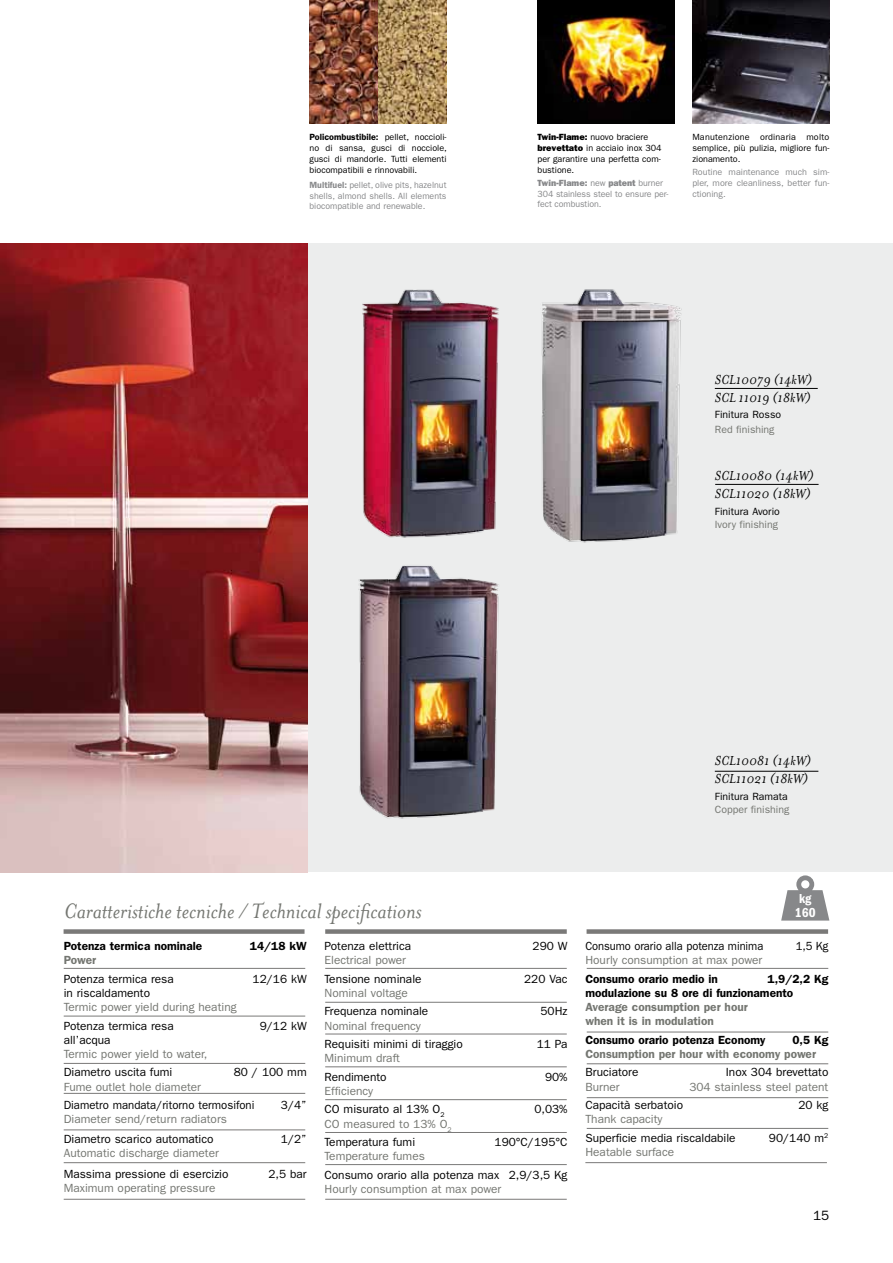
<style>
.page{position:relative;width:893px;height:1263px;background:#fff}
.page>*{position:absolute;margin:0;border:0;box-sizing:border-box;transform-origin:0 0}
.t1{font:italic 24px "Mrs Eaves";color:#747671}
.t2{font:italic 15px/18px "Mrs Eaves";color:#000}
.t3{font:600 condensed 13.5px/13.5px "Franklin Gothic";color:#fff;text-align:center}
.t4{font:13.5px "Franklin Gothic";color:#000}
.t5{font:11.85px/18.5px "Franklin Gothic";color:#000}
.t6{font:11.85px/18.5px "Franklin Gothic";color:#747671}
.t7{font:600 11.85px/14.2px "Franklin Gothic";color:#000}
.t8{font:600 11.85px/14.2px "Franklin Gothic";color:#747671}
.t9{font:11.85px "Franklin Gothic";color:#000;scale:.96 1}
.t10{font:11.85px "Franklin Gothic";color:#000;scale:.94 1}
.t11{font:11.85px "Franklin Gothic";color:#000;scale:.95 1}
.t12{font:10.5px "Franklin Gothic";color:#000}
.t13{font:10.5px "Franklin Gothic";color:#747671}
.t14{font:9px/10.8px "Franklin Gothic";color:#000;text-align:justify}
.t15{font:9px/10.8px "Franklin Gothic";color:#87888a;text-align:justify}
.s1{font-weight:600}
.s2{font-weight:800}
.s3{color:#747671}
.s4{color:#000}
</style>
<div class="page">
<div style="left:289px;top:243px;width:604px;height:629px;background:#eceded"></div>
<img style="left:541px;top:289px;width:141px;height:254px">
<img style="left:362px;top:289px;width:137px;height:249px">
<img style="left:358px;top:565px;width:141px;height:254px">
<hr style="left:715px;top:484px;width:104px;height:1px;background:#000">
<hr style="left:715px;top:771px;width:103px;height:1px;background:#000">
<hr style="left:715px;top:388px;width:103px;height:1px;background:#000">
<img style="left:0;top:243px;width:308px;height:629px">
<div style="left:64px;top:929px;width:241px;height:5px;background:#7a7978"></div>
<div style="left:325px;top:929px;width:242px;height:5px;background:#7a7978"></div>
<div style="left:587px;top:929px;width:241px;height:5px;background:#7a7978"></div>
<hr style="left:64px;top:968px;width:241px;height:1px;background:#7a7978">
<hr style="left:64px;top:1016px;width:241px;height:1px;background:#7a7978">
<hr style="left:64px;top:1063px;width:241px;height:1px;background:#7a7978">
<hr style="left:64px;top:1093px;width:241px;height:1px;background:#7a7978">
<hr style="left:64px;top:1129px;width:241px;height:1px;background:#7a7978">
<hr style="left:64px;top:1162px;width:241px;height:1px;background:#7a7978">
<hr style="left:64px;top:1199px;width:241px;height:1px;background:#7a7978">
<hr style="left:325px;top:968px;width:242px;height:1px;background:#7a7978">
<hr style="left:325px;top:1002px;width:242px;height:1px;background:#7a7978">
<hr style="left:325px;top:1034px;width:242px;height:1px;background:#7a7978">
<hr style="left:325px;top:1066px;width:242px;height:1px;background:#7a7978">
<hr style="left:325px;top:1099px;width:242px;height:1px;background:#7a7978">
<hr style="left:325px;top:1132px;width:242px;height:1px;background:#7a7978">
<hr style="left:587px;top:968px;width:241px;height:1px;background:#7a7978">
<hr style="left:587px;top:1032px;width:241px;height:1px;background:#7a7978">
<hr style="left:587px;top:1063px;width:241px;height:1px;background:#7a7978">
<hr style="left:587px;top:1097px;width:241px;height:1px;background:#7a7978">
<hr style="left:587px;top:1128px;width:241px;height:1px;background:#7a7978">
<hr style="left:585px;top:1162px;width:242px;height:1px;background:#7a7978">
<img style="left:538px;top:0;width:136px;height:123px">
<img style="left:692px;top:0;width:137px;height:123px">
<hr style="left:325px;top:1164px;width:242px;height:1px;background:#7a7978">
<hr style="left:325px;top:1199px;width:242px;height:1px;background:#7a7978">
<svg style="left:781px;top:875px;width:48px;height:45px"></svg>
<img style="left:310px;top:0;width:68px;height:123px">
<img style="left:378px;top:0;width:68px;height:123px">
<p class="t14" style="left:309px;top:132px;width:139px"><span class="s1">Policombustibile:</span> pellet, noccioli&shy;no di sansa, gusci di nocciole, gusci di mandorle. Tutti elementi biocompatibili e rinnovabili.</p>
<p class="t15" style="left:309px;top:179px;width:138px"><span class="s1">Multifuel:</span> pellet, olive pits, hazelnut shells, almond shells. All elements biocompatible and renewable.</p>
<h1 class="t1" style="left:64px;top:897px;width:359px">Caratteristiche tecniche / Technical specifications</h1>
<p class="t14" style="left:538px;top:132px;width:126px;text-align:left"><span class="s2">Twin-Flame:</span> nuovo braciere <span class="s2">brevettato</span> in acciaio inox 304 per garantire una perfetta com&shy;bustione.</p>
<p class="t15" style="left:538px;top:177px;width:132px;text-align:left"><span class="s2">Twin-Flame:</span> new <span class="s2">patent</span> burner<br>304 stainless steel to ensure per&shy;fect combustion.</p>
<p class="t14" style="left:692px;top:132px;width:138px">Manutenzione ordinaria molto semplice, più pulizia, migliore fun&shy;zionamento.</p>
<p class="t15" style="left:692px;top:167px;width:138px">Routine maintenance much sim&shy;pler, more cleanliness, better fun&shy;ctioning.</p>
<p class="t2" style="left:715px;top:371px;width:99px">SCL10079 (14kW)<br>SCL 11019 (18kW)</p>
<p class="t12" style="left:715px;top:409px;width:68px">Finitura Rosso</p>
<p class="t13" style="left:715px;top:423px;width:61px">Red finishing</p>
<p class="t2" style="left:715px;top:467px;width:100px">SCL10080 (14kW)<br>SCL11020 (18kW)</p>
<p class="t12" style="left:715px;top:505px;width:67px">Finitura Avorio</p>
<p class="t13" style="left:715px;top:518px;width:65px">Ivory finishing</p>
<p class="t2" style="left:715px;top:752px;width:98px">SCL10081 (14kW)<br>SCL11021 (18kW)</p>
<p class="t12" style="left:715px;top:791px;width:75px">Finitura Ramata</p>
<p class="t13" style="left:715px;top:803px;width:76px">Copper finishing</p>
<p class="t3" style="left:795px;top:892px;width:22px">kg<br>160</p>
<p class="t7" style="left:64px;top:939px;width:140px">Potenza termica nominale</p>
<p class="t7" style="left:250px;top:939px;width:58px">14/18 kW</p>
<p class="t8" style="left:64px;top:953px;width:34px">Power</p>
<p class="t5" style="left:64px;top:969px;width:112px">Potenza termica resa</p>
<p class="t5" style="left:253px;top:969px;width:56px">12/16 kW</p>
<p class="t5" style="left:64px;top:984px;width:88px">in riscaldamento</p>
<p class="t6" style="left:64px;top:998px;width:174px">Termic power yield during heating</p>
<p class="t5" style="left:64px;top:1016px;width:112px">Potenza termica resa</p>
<p class="t5" style="left:260px;top:1016px;width:49px">9/12 kW</p>
<p class="t5" style="left:64px;top:1030px;width:48px">all’acqua</p>
<p class="t6" style="left:64px;top:1045px;width:145px">Termic power yield to water,</p>
<p class="t5" style="left:64px;top:1063px;width:110px">Diametro uscita fumi</p>
<p class="t5" style="left:234px;top:1063px;width:74px">80 / 100 mm</p>
<p class="t6" style="left:64px;top:1077px;width:139px">Fume outlet hole diameter</p>
<p class="t9" style="left:64px;top:1098px;width:200px">Diametro mandata/ritorno termosifoni</p>
<p class="t5" style="left:281px;top:1096px;width:27px">3/4”</p>
<p class="t6" style="left:64px;top:1110px;width:165px">Diameter send/return radiators</p>
<p class="t5" style="left:64px;top:1130px;width:151px">Diametro scarico automatico</p>
<p class="t5" style="left:281px;top:1130px;width:27px">1/2”</p>
<p class="t6" style="left:64px;top:1144px;width:157px">Automatic discharge diameter</p>
<p class="t5" style="left:64px;top:1165px;width:166px">Massima pressione di esercizio</p>
<p class="t5" style="left:268px;top:1165px;width:40px">2,5 bar</p>
<p class="t6" style="left:64px;top:1179px;width:153px">Maximum operating pressure</p>
<p class="t5" style="left:325px;top:937px;width:88px">Potenza elettrica</p>
<p class="t5" style="left:533px;top:937px;width:36px">290 W</p>
<p class="t6" style="left:325px;top:951px;width:83px">Electrical power</p>
<p class="t5" style="left:325px;top:969px;width:99px">Tensione nominale</p>
<p class="t5" style="left:524px;top:969px;width:45px">220 Vac</p>
<p class="t6" style="left:325px;top:984px;width:85px">Nominal voltage</p>
<p class="t5" style="left:325px;top:1002px;width:105px">Frequenza nominale</p>
<p class="t5" style="left:540px;top:1002px;width:29px">50Hz</p>
<p class="t6" style="left:325px;top:1016px;width:98px">Nominal frequency</p>
<p class="t5" style="left:325px;top:1035px;width:140px">Requisiti minimi di tiraggio</p>
<p class="t5" style="left:537px;top:1035px;width:32px">11 Pa</p>
<p class="t6" style="left:325px;top:1049px;width:77px">Minimum draft</p>
<p class="t5" style="left:325px;top:1067px;width:64px">Rendimento</p>
<p class="t5" style="left:545px;top:1067px;width:24px">90%</p>
<p class="t5" style="left:325px;top:1082px;width:122px"><span class="s3">Efficiency<br></span>CO misurato al 13% O<sub>2</sub></p>
<p class="t5" style="left:534px;top:1100px;width:35px">0,03%</p>
<p class="t6" style="left:325px;top:1114px;width:129px">CO measured to 13% O<sub>2<br></sub><span class="s4">Temperatura fumi</span></p>
<p class="t5" style="left:495px;top:1133px;width:74px">190°C/195°C</p>
<p class="t6" style="left:325px;top:1147px;width:102px">Temperature fumes</p>
<p class="t5" style="left:325px;top:1165px;width:244px">Consumo orario alla potenza max 2,9/3,5 Kg</p>
<p class="t6" style="left:325px;top:1180px;width:178px">Hourly consumption at max power</p>
<p class="t10" style="left:585px;top:939px;width:191px">Consumo orario alla potenza minima</p>
<p class="t11" style="left:796px;top:939px;width:36px">1,5 Kg</p>
<p class="t6" style="left:585px;top:951px;width:178px">Hourly consumption at max power</p>
<p class="t7" style="left:585px;top:971px;width:134px">Consumo orario medio in</p>
<p class="t7" style="left:585px;top:971px;width:244px;text-indent:182px">1,9/2,2 Kg modulazione su 8 ore di funzionamento</p>
<p class="t8" style="left:585px;top:1000px;width:164px">Average consumption per hour when it is in modulation</p>
<p class="t7" style="left:585px;top:1032px;width:182px">Consumo orario potenza Economy</p>
<p class="t7" style="left:792px;top:1032px;width:37px">0,5 Kg</p>
<p class="t8" style="left:585px;top:1047px;width:232px">Consumption per hour with economy power</p>
<p class="t5" style="left:585px;top:1063px;width:55px">Bruciatore</p>
<p class="t5" style="left:726px;top:1063px;width:104px">Inox 304 brevettato</p>
<p class="t6" style="left:585px;top:1077px;width:36px">Burner</p>
<p class="t6" style="left:689px;top:1077px;width:141px">304 stainless steel patent</p>
<p class="t5" style="left:585px;top:1096px;width:99px">Capacità serbatoio</p>
<p class="t5" style="left:798px;top:1096px;width:31px">20 kg</p>
<p class="t6" style="left:585px;top:1110px;width:79px">Thank capacity</p>
<p class="t5" style="left:585px;top:1129px;width:152px">Superficie media riscaldabile</p>
<p class="t5" style="left:769px;top:1129px;width:61px">90/140 m<sup>2</sup></p>
<p class="t6" style="left:585px;top:1143px;width:90px">Heatable surface</p>
<p class="t4" style="left:813px;top:1207px;width:18px">15</p>
</div>
